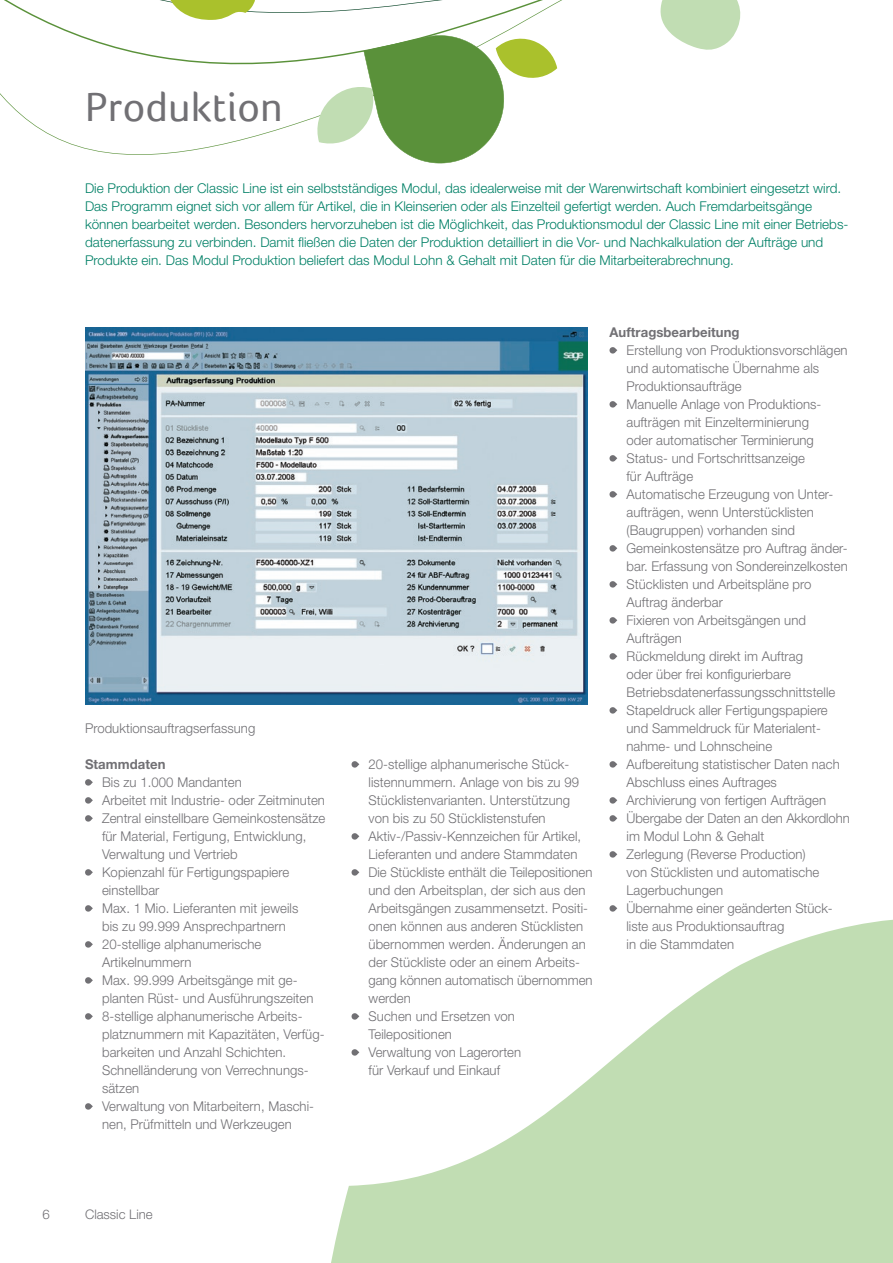
<style>
.page{position:relative;width:893px;height:1263px;background:#fff}
.page>*{position:absolute;margin:0;border:0;box-sizing:border-box;transform-origin:0 0}
.t1{font:42px "Foco";letter-spacing:.005em;color:#717074}
.t2{font:300 13.5px/18px "Helvetica Neue LT";letter-spacing:.005em;color:#717074}
.t3{font:300 13.5px/18px "Helvetica Neue LT";color:#008066}
.t4{font:700 13.5px "Helvetica Neue LT";letter-spacing:.005em;color:#717074}
.t5{font:300 13.2px "Helvetica Neue LT";color:#717074}
</style>
<div class="page">
<svg style="left:331px;top:836px;width:562px;height:427px"></svg>
<svg style="left:0;top:0;width:741px;height:164px"></svg>
<img style="left:85px;top:327px;width:503px;height:377px">
<svg style="left:85px;top:779px;width:8px;height:7px"></svg>
<svg style="left:85px;top:797px;width:8px;height:7px"></svg>
<svg style="left:85px;top:815px;width:8px;height:7px"></svg>
<svg style="left:85px;top:869px;width:8px;height:7px"></svg>
<svg style="left:85px;top:905px;width:8px;height:7px"></svg>
<svg style="left:85px;top:941px;width:8px;height:7px"></svg>
<svg style="left:85px;top:977px;width:8px;height:7px"></svg>
<svg style="left:85px;top:1013px;width:8px;height:7px"></svg>
<svg style="left:85px;top:1103px;width:8px;height:7px"></svg>
<svg style="left:351px;top:761px;width:8px;height:7px"></svg>
<svg style="left:351px;top:833px;width:8px;height:7px"></svg>
<svg style="left:351px;top:869px;width:8px;height:7px"></svg>
<svg style="left:351px;top:1013px;width:8px;height:7px"></svg>
<svg style="left:351px;top:1049px;width:8px;height:7px"></svg>
<svg style="left:609px;top:347px;width:8px;height:7px"></svg>
<svg style="left:609px;top:401px;width:8px;height:7px"></svg>
<svg style="left:609px;top:455px;width:8px;height:7px"></svg>
<svg style="left:609px;top:491px;width:8px;height:7px"></svg>
<svg style="left:609px;top:545px;width:8px;height:7px"></svg>
<svg style="left:609px;top:581px;width:8px;height:7px"></svg>
<svg style="left:609px;top:617px;width:8px;height:7px"></svg>
<svg style="left:609px;top:653px;width:8px;height:7px"></svg>
<svg style="left:609px;top:707px;width:8px;height:7px"></svg>
<svg style="left:609px;top:761px;width:8px;height:7px"></svg>
<svg style="left:609px;top:797px;width:8px;height:7px"></svg>
<svg style="left:609px;top:815px;width:8px;height:7px"></svg>
<svg style="left:609px;top:851px;width:8px;height:7px"></svg>
<svg style="left:609px;top:905px;width:8px;height:7px"></svg>
<h1 class="t1" style="left:85px;top:83px;width:199px">Produktion</h1>
<p class="t3" style="left:85px;top:179px;width:765px">Die Produktion der Classic Line ist ein selbstständiges Modul, das idealerweise mit der Warenwirtschaft kombiniert eingesetzt wird.<br>Das Programm eignet sich vor allem für Artikel, die in Kleinserien oder als Einzelteil gefertigt werden. Auch Fremdarbeitsgänge können bearbeitet werden. Besonders hervorzuheben ist die Möglichkeit, das Produktionsmodul der Classic Line mit einer Betriebs&shy;datenerfassung zu verbinden. Damit fließen die Daten der Produktion detailliert in die Vor- und Nachkalkulation der Aufträge und Produkte ein. Das Modul Produktion beliefert das Modul Lohn &amp; Gehalt mit Daten für die Mitarbeiterabrechnung.</p>
<p class="t2" style="left:85px;top:719px;width:172px">Produktionsauftragserfassung</p>
<p class="t4" style="left:85px;top:756px;width:82px">Stammdaten</p>
<p class="t2" style="left:102px;top:773px;width:225px">Bis zu 1.000 Mandanten<br>Arbeitet mit Industrie- oder Zeitminuten<br>Zentral einstellbare Gemeinkostensätze für Material, Fertigung, Entwicklung,<br>Verwaltung und Vertrieb<br>Kopienzahl für Fertigungspapiere einstellbar<br>Max. 1 Mio. Lieferanten mit jeweils<br>bis zu 99.999 Ansprechpartnern<br>20-stellige alphanumerische<br>Artikelnummern<br>Max. 99.999 Arbeitsgänge mit ge&shy;planten Rüst- und Ausführungszeiten<br>8-stellige alphanumerische Arbeits&shy;platznummern mit Kapazitäten, Verfüg&shy;barkeiten und Anzahl Schichten.<br>Schnelländerung von Verrechnungs&shy;sätzen<br>Verwaltung von Mitarbeitern, Maschi&shy;nen, Prüfmitteln und Werkzeugen</p>
<p class="t5" style="left:43px;top:1206px;width:9px">6</p>
<p class="t5" style="left:85px;top:1206px;width:69px">Classic Line</p>
<p class="t2" style="left:369px;top:755px;width:225px">20-stellige alphanumerische Stück&shy;listennummern. Anlage von bis zu 99<br>Stücklistenvarianten. Unterstützung von bis zu 50 Stücklistenstufen<br>Aktiv-/Passiv-Kennzeichen für Artikel,<br>Lieferanten und andere Stammdaten<br>Die Stückliste enthält die Teilepositionen und den Arbeitsplan, der sich aus den<br>Arbeitsgängen zusammensetzt. Positi&shy;onen können aus anderen Stücklisten übernommen werden. Änderungen an der Stückliste oder an einem Arbeits&shy;gang können automatisch übernommen werden<br>Suchen und Ersetzen von<br>Teilepositionen<br>Verwaltung von Lagerorten<br>für Verkauf und Einkauf</p>
<p class="t4" style="left:609px;top:324px;width:132px">Auftragsbearbeitung</p>
<p class="t2" style="left:626px;top:341px;width:225px">Erstellung von Produktionsvorschlägen und automatische Übernahme als<br>Produktionsaufträge<br>Manuelle Anlage von Produktions&shy;aufträgen mit Einzelterminierung<br>oder automatischer Terminierung<br>Status- und Fortschrittsanzeige<br>für Aufträge<br>Automatische Erzeugung von Unter&shy;aufträgen, wenn Unterstücklisten (Baugruppen) vorhanden sind<br>Gemeinkostensätze pro Auftrag änder&shy;bar. Erfassung von Sondereinzelkosten<br>Stücklisten und Arbeitspläne pro<br>Auftrag änderbar<br>Fixieren von Arbeitsgängen und<br>Aufträgen<br>Rückmeldung direkt im Auftrag<br>oder über frei konfigurierbare<br>Betriebsdatenerfassungsschnittstelle<br>Stapeldruck aller Fertigungspapiere und Sammeldruck für Materialent&shy;nahme- und Lohnscheine<br>Aufbereitung statistischer Daten nach<br>Abschluss eines Auftrages<br>Archivierung von fertigen Aufträgen<br>Übergabe der Daten an den Akkordlohn im Modul Lohn &amp; Gehalt<br>Zerlegung (Reverse Production)<br>von Stücklisten und automatische<br>Lagerbuchungen<br>Übernahme einer geänderten Stück&shy;liste aus Produktionsauftrag<br>in die Stammdaten</p>
</div>
